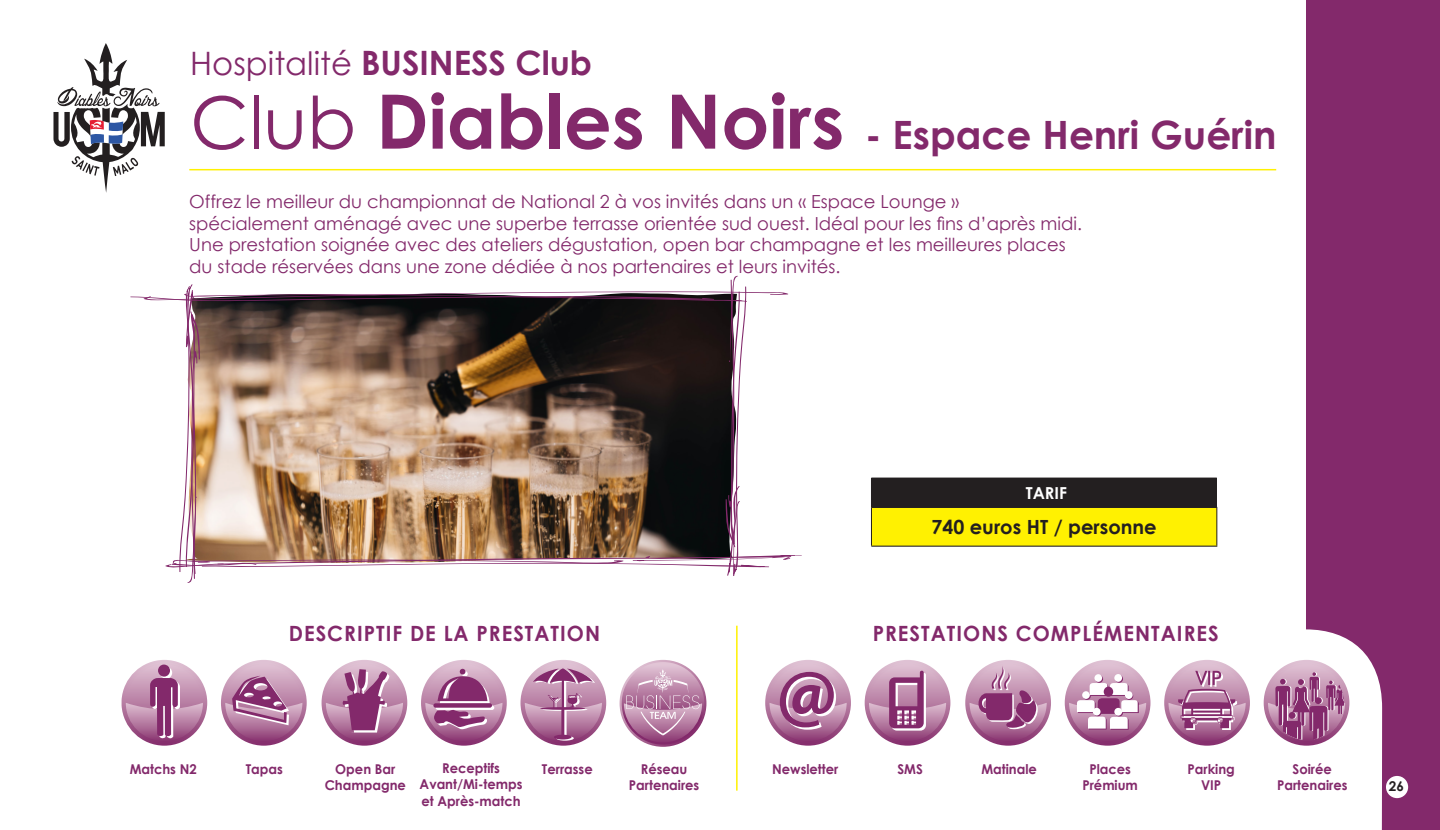
<style>
.page{position:relative;width:1440px;height:830px;background:#fff}
.page>*{position:absolute;margin:0;border:0;box-sizing:border-box;transform-origin:0 0}
.t1{font:700 39px "Century Gothic";color:#83296b}
.t2{font:700 33.6px "Century Gothic";color:#83296b}
.t3{font:700 21px "Century Gothic";letter-spacing:.05em;color:#83296b}
.t4{font:700 19.5px "Century Gothic";color:#231f20}
.t5{font:18px "Century Gothic";color:#83296b}
.t6{font:700 16.5px "Century Gothic";color:#fff}
.t7{font:700 13.5px "Century Gothic";color:#83296b}
.t8{font:700 13.5px "Century Gothic";color:#231f20}
.s1{font-weight:400;font-size:32.25px}
.s2{font-weight:400;font-size:72px}
.s3{font-size:75px}
</style>
<div class="page">
<svg style="left:122px;top:659px;width:85px;height:86px"></svg>
<svg style="left:124px;top:661px;width:81px;height:82px"></svg>
<div style="left:126px;top:663px;width:77px;height:78px;background:#d8b4ca;border-radius:39px"></div>
<svg style="left:160px;top:666px;width:12px;height:12px"></svg>
<svg style="left:126px;top:677px;width:77px;height:64px"></svg>
<div style="left:158px;top:664px;width:12px;height:12px;background:#83296b;border-radius:50%"></div>
<svg style="left:221px;top:659px;width:86px;height:86px"></svg>
<svg style="left:223px;top:661px;width:81px;height:82px"></svg>
<div style="left:225px;top:663px;width:77px;height:78px;background:#dab8cd;border-radius:39px"></div>
<svg style="left:321px;top:659px;width:86px;height:86px"></svg>
<svg style="left:324px;top:661px;width:81px;height:82px"></svg>
<div style="left:326px;top:663px;width:77px;height:78px;background:#debfd2;border-radius:39px"></div>
<svg style="left:225px;top:675px;width:77px;height:66px;background:#b780a5"></svg>
<svg style="left:326px;top:668px;width:77px;height:73px"></svg>
<svg style="left:421px;top:659px;width:86px;height:86px"></svg>
<svg style="left:423px;top:661px;width:81px;height:82px"></svg>
<div style="left:425px;top:663px;width:77px;height:78px;background:#debfd2;border-radius:39px"></div>
<svg style="left:520px;top:659px;width:86px;height:86px"></svg>
<svg style="left:522px;top:661px;width:82px;height:82px"></svg>
<div style="left:525px;top:663px;width:77px;height:78px;background:#debfd2;border-radius:39px"></div>
<svg style="left:425px;top:668px;width:77px;height:73px"></svg>
<svg style="left:525px;top:668px;width:77px;height:73px;background:#bc89ab"></svg>
<svg style="left:765px;top:659px;width:86px;height:86px"></svg>
<svg style="left:767px;top:661px;width:81px;height:82px"></svg>
<div style="left:769px;top:663px;width:77px;height:78px;background:#dcbccf;border-radius:39px"></div>
<svg style="left:864px;top:659px;width:86px;height:86px"></svg>
<svg style="left:866px;top:661px;width:82px;height:82px"></svg>
<div style="left:869px;top:663px;width:77px;height:78px;background:#ddbdd1;border-radius:39px"></div>
<svg style="left:965px;top:659px;width:86px;height:86px"></svg>
<svg style="left:1064px;top:659px;width:86px;height:86px"></svg>
<svg style="left:1066px;top:661px;width:82px;height:82px"></svg>
<svg style="left:1069px;top:663px;width:77px;height:78px"></svg>
<svg style="left:1164px;top:659px;width:85px;height:86px"></svg>
<svg style="left:1166px;top:661px;width:81px;height:82px"></svg>
<div style="left:1168px;top:663px;width:77px;height:78px;background:#ddbdd1;border-radius:39px"></div>
<svg style="left:1263px;top:659px;width:86px;height:86px"></svg>
<div style="left:1267px;top:663px;width:77px;height:78px;background:#dbbbce;border-radius:39px"></div>
<svg style="left:769px;top:671px;width:77px;height:70px;background:#b780a6"></svg>
<svg style="left:869px;top:670px;width:77px;height:71px"></svg>
<svg style="left:969px;top:662px;width:77px;height:79px;background:#ba86aa"></svg>
<div style="left:1115px;top:674px;width:7px;height:8px;background:#f4ecf2;border-radius:50%"></div>
<div style="left:1114px;top:673px;width:8px;height:8px;background:#fff;border-radius:50%"></div>
<svg style="left:1094px;top:673px;width:8px;height:8px"></svg>
<svg style="left:1069px;top:682px;width:77px;height:59px"></svg>
<svg style="left:1103px;top:686px;width:10px;height:10px"></svg>
<div style="left:1114px;top:707px;width:8px;height:8px;background:#fff;border-radius:50%"></div>
<div style="left:1092px;top:707px;width:8px;height:8px;background:#fff;border-radius:50%"></div>
<svg style="left:1168px;top:670px;width:77px;height:71px;background:#bc89ac"></svg>
<svg style="left:1267px;top:672px;width:38px;height:69px"></svg>
<svg style="left:619px;top:659px;width:87px;height:87px"></svg>
<svg style="left:621px;top:661px;width:83px;height:83px"></svg>
<svg style="left:624px;top:669px;width:78px;height:73px;background:#c191b1"></svg>
<svg style="left:1305px;top:0;width:134px;height:829px;background:#91417b"></svg>
<hr style="left:189px;top:169px;width:1087px;height:1px;background:#fff101">
<img style="left:130px;top:275px;width:672px;height:307px">
<hr style="left:736px;top:625px;width:1px;height:165px;background:#fff101">
<div style="left:1385px;top:775px;width:22px;height:22px;background:#fff;border-radius:50%"></div>
<div style="left:871px;top:478px;width:345px;height:29px;background:#231f20"></div>
<div style="left:871px;top:507px;width:345px;height:39px;background:#fff101"></div>
<hr style="left:871px;top:506px;width:346px;height:1px;background:#231f20">
<hr style="left:871px;top:545px;width:346px;height:1px;background:#231f20">
<hr style="left:1216px;top:507px;width:1px;height:38px;background:#231f20">
<hr style="left:871px;top:477px;width:345px;height:1px;background:#231f20">
<hr style="left:871px;top:507px;width:1px;height:38px;background:#231f20">
<svg style="left:53px;top:43px;width:112px;height:150px"></svg>
<p class="t2" style="left:190px;top:37px;width:403px"><span class="s1">Hospitalité</span> BUSINESS Club</p>
<p class="t1" style="left:190px;top:105px;width:1087px"><span class="s2">Club</span> <span class="s3">Diables Noirs</span> - Espace Henri Guérin</p>
<p class="t5" style="left:189px;top:189px;width:771px">Offrez le meilleur du championnat de National 2 à vos invités dans un « Espace Lounge »</p>
<p class="t5" style="left:189px;top:210px;width:894px">spécialement aménagé avec une superbe terrasse orientée sud ouest. Idéal pour les fins d’après midi.</p>
<p class="t5" style="left:189px;top:232px;width:877px">Une prestation soignée avec des ateliers dégustation, open bar champagne et les meilleures places</p>
<p class="t5" style="left:189px;top:253px;width:650px">du stade réservées dans une zone dédiée à nos partenaires et leurs invités.</p>
<p class="t6" style="left:1025px;top:480px;width:43px">TARIF</p>
<p class="t4" style="left:931px;top:512px;width:227px">740 euros HT / personne</p>
<p class="t3" style="left:289px;top:617px;width:313px">DESCRIPTIF DE LA PRESTATION</p>
<p class="t3" style="left:872px;top:617px;width:347px">PRESTATIONS COMPLÉMENTAIRES</p>
<p class="t7" style="left:442px;top:757px;width:59px">Receptifs</p>
<p class="t7" style="left:419px;top:773px;width:104px">Avant/Mi-temps</p>
<p class="t7" style="left:421px;top:790px;width:101px">et Après-match</p>
<p class="t7" style="left:641px;top:758px;width:48px">Réseau</p>
<p class="t7" style="left:629px;top:774px;width:72px">Partenaires</p>
<p class="t7" style="left:542px;top:758px;width:52px">Terrasse</p>
<p class="t7" style="left:981px;top:758px;width:57px">Matinale</p>
<p class="t7" style="left:1089px;top:758px;width:43px">Places</p>
<p class="t7" style="left:1082px;top:774px;width:57px">Prémium</p>
<p class="t7" style="left:130px;top:758px;width:69px">Matchs N2</p>
<p class="t7" style="left:246px;top:758px;width:39px">Tapas</p>
<p class="t7" style="left:335px;top:758px;width:61px">Open Bar</p>
<p class="t7" style="left:772px;top:758px;width:68px">Newsletter</p>
<p class="t7" style="left:897px;top:758px;width:27px">SMS</p>
<p class="t7" style="left:325px;top:774px;width:83px">Champagne</p>
<p class="t7" style="left:1187px;top:758px;width:49px">Parking</p>
<p class="t7" style="left:1201px;top:774px;width:22px">VIP</p>
<p class="t7" style="left:1292px;top:758px;width:41px">Soirée</p>
<p class="t7" style="left:1276px;top:774px;width:72px">Partenaires</p>
<p class="t8" style="left:1388px;top:775px;width:17px">26</p>
</div>
